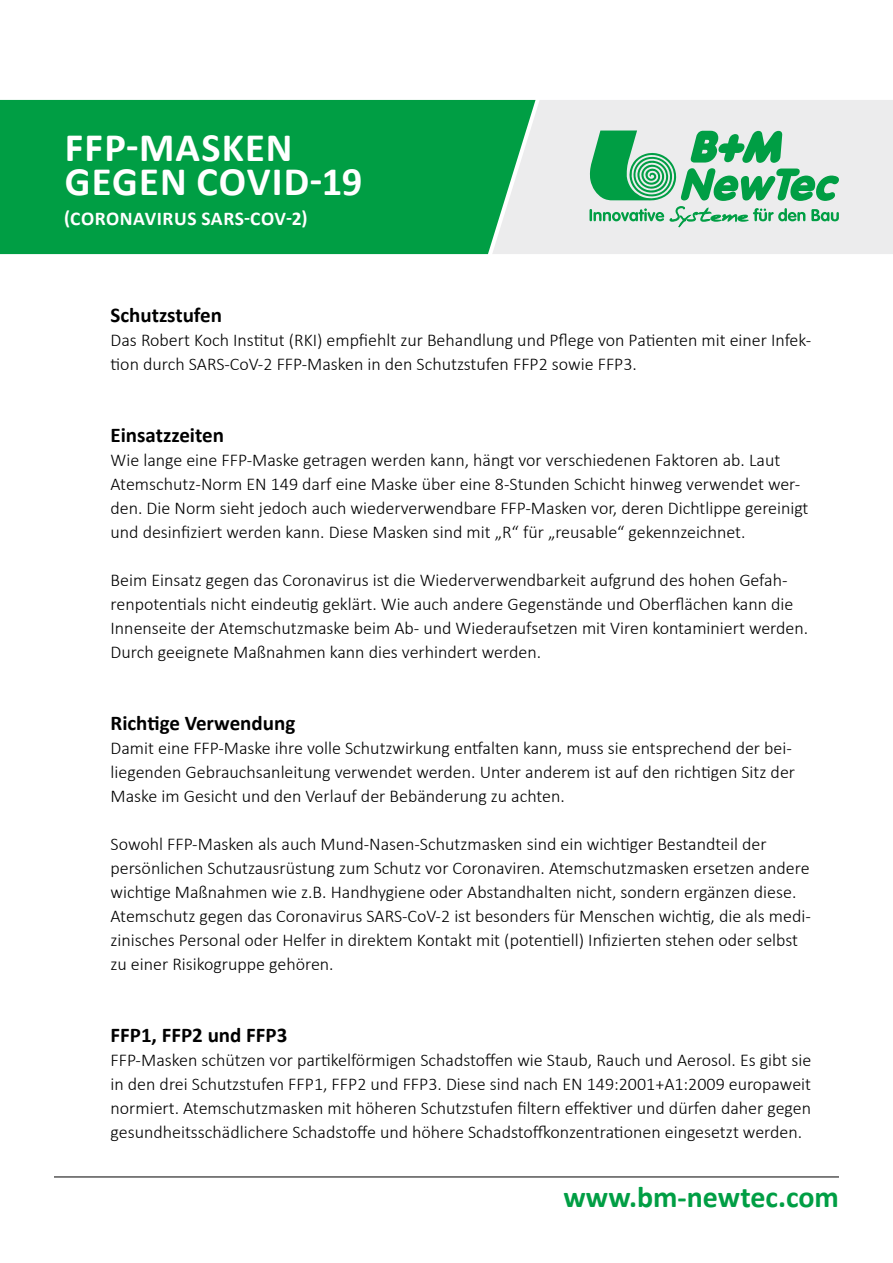
<style>
.page{position:relative;width:893px;height:1263px;background:#fff}
.page>*{position:absolute;margin:0;border:0;box-sizing:border-box;transform-origin:0 0}
.t1{font:700 40.5px/34.5px "Calibri";letter-spacing:.03em;color:#fff}
.t2{font:700 30px "Calibri";color:#009e44}
.t3{font:700 21px "Calibri";color:#000}
.t4{font:700 19.5px "Calibri";letter-spacing:.02em;color:#fff}
.t5{font:300 18px/24px "Calibri";color:#000}
</style>
<div class="page">
<div style="left:535px;top:100px;width:358px;height:154px;background:#ececed"></div>
<div style="left:0;top:100px;width:535px;height:154px;background:#009e44"></div>
<svg style="left:589px;top:130px;width:250px;height:98px"></svg>
<hr style="left:54px;top:1176px;width:785px;height:1px;background:#000">
<h1 class="t1" style="left:65px;top:130px;width:299px">FFP-Masken gegen COVID-19</h1>
<p class="t4" style="left:64px;top:206px;width:149px">(Coronavi rus SARS</p>
<p class="t4" style="left:244px;top:206px;width:65px">-CoV-2)</p>
<p class="t3" style="left:111px;top:302px;width:113px">Schutzstufen</p>
<p class="t5" style="left:111px;top:328px;width:702px">Das Robert Koch Institut (RKI) empfiehlt zur Behandlung und Pflege von Patienten mit einer Infek&shy;tion durch SARS-CoV-2 FFP-Masken in den Schutzstufen FFP2 sowie FFP3.</p>
<p class="t3" style="left:111px;top:422px;width:115px">Einsatzzeiten</p>
<p class="t5" style="left:111px;top:448px;width:699px">Wie lange eine FFP-Maske getragen werden kann, hängt vor verschiedenen Faktoren ab. Laut Atemschutz-Norm EN 149 darf eine Maske über eine 8-Stunden Schicht hinweg verwendet wer&shy;den. Die Norm sieht jedoch auch wiederverwendbare FFP-Masken vor, deren Dichtlippe gereinigt und desinfiziert werden kann. Diese Masken sind mit „R“ für „reusable“ gekennzeichnet.</p>
<p class="t5" style="left:111px;top:568px;width:699px">Beim Einsatz gegen das Coronavirus ist die Wiederverwendbarkeit aufgrund des hohen Gefah&shy;renpotentials nicht eindeutig geklärt. Wie auch andere Gegenstände und Oberflächen kann die Innenseite der Atemschutzmaske beim Ab- und Wiederaufsetzen mit Viren kontaminiert werden.<br>Durch geeignete Maßnahmen kann dies verhindert werden.</p>
<p class="t3" style="left:111px;top:710px;width:186px">Richtige Verwendung</p>
<p class="t5" style="left:111px;top:736px;width:686px">Damit eine FFP-Maske ihre volle Schutzwirkung entfalten kann, muss sie entsprechend der bei&shy;liegenden Gebrauchsanleitung verwendet werden. Unter anderem ist auf den richtigen Sitz der<br>Maske im Gesicht und den Verlauf der Bebänderung zu achten.</p>
<p class="t5" style="left:111px;top:832px;width:702px">Sowohl FFP-Masken als auch Mund-Nasen-Schutzmasken sind ein wichtiger Bestandteil der persönlichen Schutzausrüstung zum Schutz vor Coronaviren. Atemschutzmasken ersetzen andere wichtige Maßnahmen wie z.B. Handhygiene oder Abstandhalten nicht, sondern ergänzen diese.<br>Atemschutz gegen das Coronavirus SARS-CoV-2 ist besonders für Menschen wichtig, die als medi&shy;zinisches Personal oder Helfer in direktem Kontakt mit (potentiell) Infizierten stehen oder selbst zu einer Risikogruppe gehören.</p>
<p class="t3" style="left:111px;top:1022px;width:178px">FFP1, FFP2 und FFP3</p>
<p class="t5" style="left:111px;top:1048px;width:702px;text-align:justify">FFP-Masken schützen vor partikelförmigen Schadstoffen wie Staub, Rauch und Aerosol. Es gibt sie in den drei Schutzstufen FFP1, FFP2 und FFP3. Diese sind nach EN 149:2001+A1:2009 europaweit normiert. Atemschutzmasken mit höheren Schutzstufen filtern effektiver und dürfen daher gegen gesundheitsschädlichere Schadstoffe und höhere Schadstoffkonzentrationen eingesetzt werden.</p>
<h2 class="t2" style="left:563px;top:1177px;width:277px">www.bm-newtec.com</h2>
</div>
